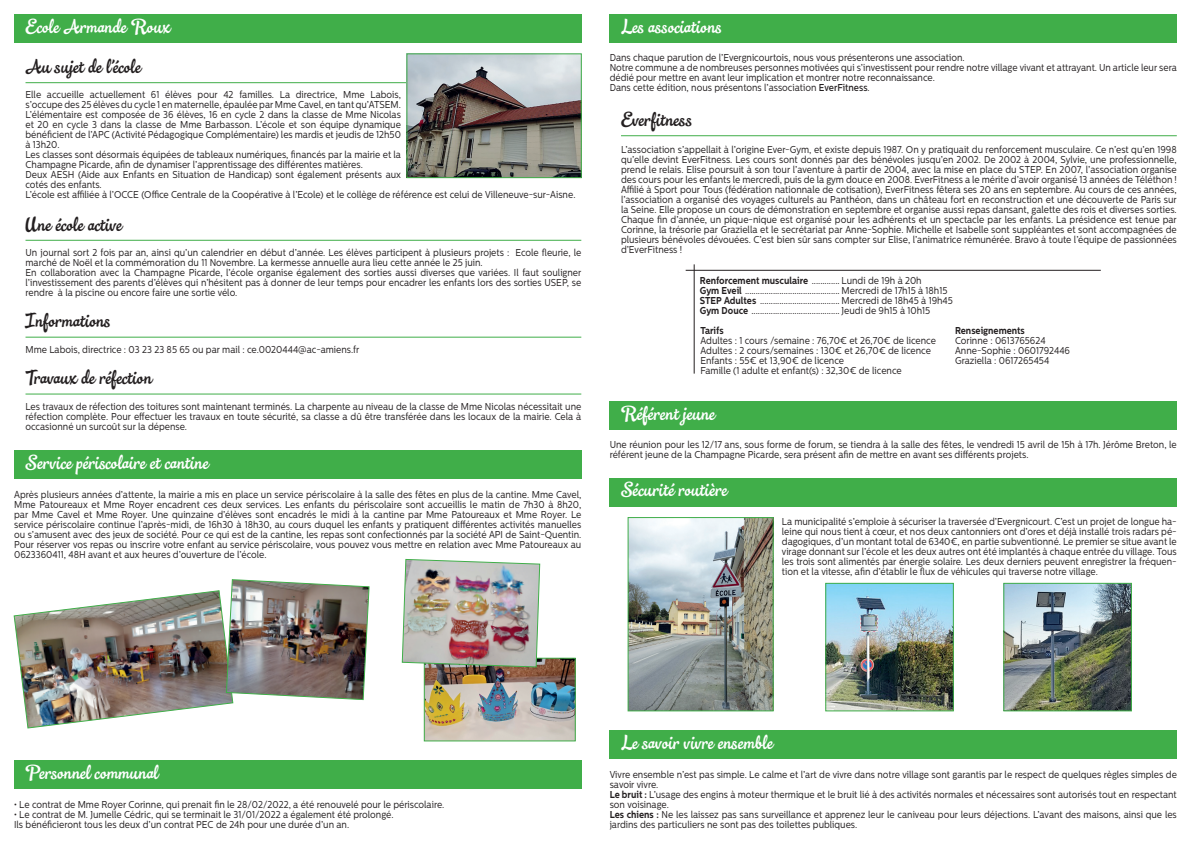
<style>
.page{position:relative;width:1191px;height:842px;background:#fff}
.page>*{position:absolute;margin:0;border:0;box-sizing:border-box;transform-origin:0 0}
.t1{font:20px "Ollie";color:#fff}
.t2{font:20px "Ollie";color:#231f20}
.t3{font:10px/10px "Centrale Sans";color:#231f20;scale:.9 1}
.t4{font:700 10px "Centrale Sans";color:#231f20;scale:.9 1}
.s1{font-weight:500}
.s2{font-weight:700}
</style>
<div class="page">
<div style="left:609px;top:14px;width:567px;height:29px;background:#40ae49"></div>
<div style="left:609px;top:731px;width:567px;height:28px;background:#40ae49"></div>
<div style="left:14px;top:450px;width:567px;height:29px;background:#40ae49"></div>
<img style="left:14px;top:579px;width:355px;height:149px">
<div style="left:14px;top:14px;width:567px;height:29px;background:#40ae49"></div>
<div style="left:14px;top:761px;width:567px;height:28px;background:#40ae49"></div>
<div style="left:609px;top:401px;width:567px;height:28px;background:#40ae49"></div>
<hr style="left:26px;top:82px;width:555px;height:1px;background:#40ae49">
<hr style="left:621px;top:135px;width:555px;height:1px;background:#40ae49">
<hr style="left:26px;top:240px;width:555px;height:1px;background:#40ae49">
<hr style="left:26px;top:337px;width:555px;height:1px;background:#40ae49">
<hr style="left:26px;top:393px;width:555px;height:1px;background:#40ae49">
<img style="left:409px;top:56px;width:170px;height:120px">
<div style="left:407px;top:54px;width:174px;height:124px;border:1px solid #40ae49"></div>
<hr style="left:685px;top:270px;width:415px;height:1px;background:#231f20">
<hr style="left:694px;top:264px;width:1px;height:110px;background:#231f20">
<img style="left:426px;top:660px;width:147px;height:79px">
<div style="left:424px;top:658px;width:151px;height:83px;border:1px solid #40ae49"></div>
<img style="left:402px;top:559px;width:138px;height:108px">
<div style="left:609px;top:478px;width:567px;height:28px;background:#40ae49"></div>
<img style="left:630px;top:519px;width:141px;height:190px">
<div style="left:628px;top:517px;width:145px;height:194px;border:1px solid #40ae49"></div>
<img style="left:827px;top:585px;width:124px;height:124px">
<div style="left:825px;top:583px;width:128px;height:128px;border:1px solid #40ae49"></div>
<img style="left:1005px;top:585px;width:124px;height:124px">
<div style="left:1003px;top:583px;width:128px;height:128px;border:1px solid #40ae49"></div>
<h1 class="t1" style="left:26px;top:14px;width:146px">Ecole Armande Roux</h1>
<h1 class="t2" style="left:26px;top:54px;width:117px">Au sujet de l’école</h1>
<p class="t3" style="left:26px;top:90px;width:612px">Elle accueille actuellement 61 élèves pour 42 familles. La directrice, Mme Labois,<br>s’occupe des 25 élèves du cycle 1 en maternelle, épaulée par Mme Cavel, en tant qu’ATSEM.<br>L’élémentaire est composée de 36 élèves, 16 en cycle 2 dans la classe de Mme Nicolas<br>et 20 en cycle 3 dans la classe de Mme Barbasson. L’école et son équipe dynamique<br>bénéficient de l’APC (Activité Pédagogique Complémentaire) les mardis et jeudis de 12h50<br>à 13h20.<br>Les classes sont désormais équipées de tableaux numériques, financés par la mairie et la<br>Champagne Picarde, afin de dynamiser l’apprentissage des différentes matières.<br>Deux AESH (Aide aux Enfants en Situation de Handicap) sont également présents aux<br>cotés des enfants.<br>L’école est affiliée à l’OCCE (Office Centrale de la Coopérative à l’Ecole) et le collège de référence est celui de Villeneuve-sur-Aisne.</p>
<h1 class="t2" style="left:26px;top:212px;width:98px">Une école active</h1>
<p class="t3" style="left:26px;top:247px;width:619px">Un journal sort 2 fois par an, ainsi qu’un calendrier en début d’année. Les élèves participent à plusieurs projets : Ecole fleurie, le marché de Noël et la commémoration du 11 Novembre. La kermesse annuelle aura lieu cette année le 25 juin.<br>En collaboration avec la Champagne Picarde, l’école organise également des sorties aussi diverses que variées. Il faut souligner l’investissement des parents d’élèves qui n’hésitent pas à donner de leur temps pour encadrer les enfants lors des sorties USEP, se rendre à la piscine ou encore faire une sortie vélo.</p>
<h1 class="t2" style="left:26px;top:309px;width:87px">Informations</h1>
<p class="t3" style="left:26px;top:344px;width:372px">Mme Labois, directrice : 03 23 23 85 65 ou par mail : ce.0020444@ac-amiens.fr</p>
<h1 class="t2" style="left:26px;top:366px;width:128px">Travaux de réfection</h1>
<p class="t3" style="left:26px;top:401px;width:619px;text-align:justify">Les travaux de réfection des toitures sont maintenant terminés. La charpente au niveau de la classe de Mme Nicolas nécessitait une réfection complète. Pour effectuer les travaux en toute sécurité, sa classe a dû être transférée dans les locaux de la mairie. Cela à occasionné un surcoût sur la dépense.</p>
<h1 class="t1" style="left:26px;top:450px;width:185px">Service périscolaire et cantine</h1>
<p class="t3" style="left:14px;top:489px;width:632px;text-align:justify">Après plusieurs années d’attente, la mairie a mis en place un service périscolaire à la salle des fêtes en plus de la cantine. Mme Cavel, Mme Patoureaux et Mme Royer encadrent ces deux services. Les enfants du périscolaire sont accueillis le matin de 7h30 à 8h20, par Mme Cavel et Mme Royer. Une quinzaine d’élèves sont encadrés le midi à la cantine par Mme Patoureaux et Mme Royer. Le service périscolaire continue l’après-midi, de 16h30 à 18h30, au cours duquel les enfants y pratiquent différentes activités manuelles ou s’amusent avec des jeux de société. Pour ce qui est de la cantine, les repas sont confectionnés par la société API de Saint-Quentin.<br>Pour réserver vos repas ou inscrire votre enfant au service périscolaire, vous pouvez vous mettre en relation avec Mme Patoureaux au 0623360411, 48H avant et aux heures d’ouverture de l’école.</p>
<h1 class="t1" style="left:621px;top:14px;width:102px">Les associations</h1>
<p class="t3" style="left:609px;top:53px;width:631px">Dans chaque parution de l’Evergnicourtois, nous vous présenterons une association.<br>Notre commune a de nombreuses personnes motivées qui s’investissent pour rendre notre village vivant et attrayant. Un article leur sera dédié pour mettre en avant leur implication et montrer notre reconnaissance.<br>Dans cette édition, nous présentons l’association <span class="s1">EverFitness</span>.</p>
<h1 class="t2" style="left:621px;top:107px;width:73px">Everfitness</h1>
<p class="t3" style="left:621px;top:144px;width:619px;text-align:justify">L’association s’appellait à l’origine Ever-Gym, et existe depuis 1987. On y pratiquait du renforcement musculaire. Ce n’est qu’en 1998 qu’elle devint EverFitness. Les cours sont donnés par des bénévoles jusqu’en 2002. De 2002 à 2004, Sylvie, une professionnelle, prend le relais. Elise poursuit à son tour l’aventure à partir de 2004, avec la mise en place du STEP. En 2007, l’association organise des cours pour les enfants le mercredi, puis de la gym douce en 2008. EverFitness a le mérite d’avoir organisé 13 années de Téléthon !<br>Affilié à Sport pour Tous (fédération nationnale de cotisation), EverFitness fêtera ses 20 ans en septembre. Au cours de ces années, l’association a organisé des voyages culturels au Panthéon, dans un château fort en reconstruction et une découverte de Paris sur la Seine. Elle propose un cours de démonstration en septembre et organise aussi repas dansant, galette des rois et diverses sorties.<br>Chaque fin d’année, un pique-nique est organisé pour les adhérents et un spectacle par les enfants. La présidence est tenue par Corinne, la trésorie par Graziella et le secrétariat par Anne-Sophie. Michelle et Isabelle sont suppléantes et sont accompagnées de plusieurs bénévoles dévouées. C’est bien sûr sans compter sur Elise, l’animatrice rémunérée. Bravo à toute l’équipe de passionnées d’EverFitness !</p>
<p class="t3" style="left:700px;top:275px;width:283px"><span class="s2">Renforcement musculaire</span> ............. Lundi de 19h à 20h<br><span class="s2">Gym Eveil</span> ............................................ Mercredi de 17h15 à 18h15<br><span class="s2">STEP Adultes</span> ..................................... Mercredi de 18h45 à 19h45<br><span class="s2">Gym Douce</span> ......................................... Jeudi de 9h15 à 10h15</p>
<p class="t4" style="left:700px;top:324px;width:27px">Tarifs</p>
<p class="t3" style="left:700px;top:335px;width:263px">Adultes : 1 cours /semaine : 76,70€ et 26,70€ de licence Adultes : 2 cours/semaines : 130€ et 26,70€ de licence Enfants : 55€ et 13,90€ de licence<br>Famille (1 adulte et enfant(s) : 32,30€ de licence</p>
<p class="t4" style="left:955px;top:324px;width:79px">Renseignements</p>
<p class="t3" style="left:955px;top:335px;width:129px">Corinne : 0613765624<br>Anne-Sophie : 0601792446<br>Graziella : 0617265454</p>
<h1 class="t1" style="left:621px;top:401px;width:96px">Référent jeune</h1>
<p class="t3" style="left:609px;top:440px;width:632px">Une réunion pour les 12/17 ans, sous forme de forum, se tiendra à la salle des fêtes, le vendredi 15 avril de 15h à 17h. Jérôme Breton, le référent jeune de la Champagne Picarde, sera présent afin de mettre en avant ses différents projets.</p>
<h1 class="t1" style="left:621px;top:478px;width:108px">Sécurité routière</h1>
<p class="t3" style="left:782px;top:516px;width:440px;text-align:justify">La municipalité s’emploie à sécuriser la traversée d’Evergnicourt. C’est un projet de longue ha&shy;leine qui nous tient à cœur, et nos deux cantonniers ont d’ores et déjà installé trois radars pé&shy;dagogiques, d’un montant total de 6340€, en partie subventionné. Le premier se situe avant le virage donnant sur l’école et les deux autres ont été implantés à chaque entrée du village. Tous les trois sont alimentés par énergie solaire. Les deux derniers peuvent enregistrer la fréquen&shy;tion et la vitesse, afin d’établir le flux de véhicules qui traverse notre village.</p>
<h1 class="t1" style="left:26px;top:761px;width:135px">Personnel communal</h1>
<p class="t3" style="left:14px;top:799px;width:479px">• Le contrat de Mme Royer Corinne, qui prenait fin le 28/02/2022, a été renouvelé pour le périscolaire.</p>
<p class="t3" style="left:14px;top:809px;width:423px">• Le contrat de M. Jumelle Cédric, qui se terminait le 31/01/2022 a également été prolongé.<br>Ils bénéficieront tous les deux d’un contrat PEC de 24h pour une durée d’un an.</p>
<h1 class="t1" style="left:621px;top:731px;width:153px">Le savoir vivre ensemble</h1>
<p class="t3" style="left:609px;top:769px;width:632px">Vivre ensemble n’est pas simple. Le calme et l’art de vivre dans notre village sont garantis par le respect de quelques règles simples de savoir vivre.<br><span class="s2">Le bruit :</span> L’usage des engins à moteur thermique et le bruit lié à des activités normales et nécessaires sont autorisés tout en respectant son voisinage.<br><span class="s2">Les chiens :</span> Ne les laissez pas sans surveillance et apprenez leur le caniveau pour leurs déjections. L’avant des maisons, ainsi que les jardins des particuliers ne sont pas des toilettes publiques.</p>
</div>
